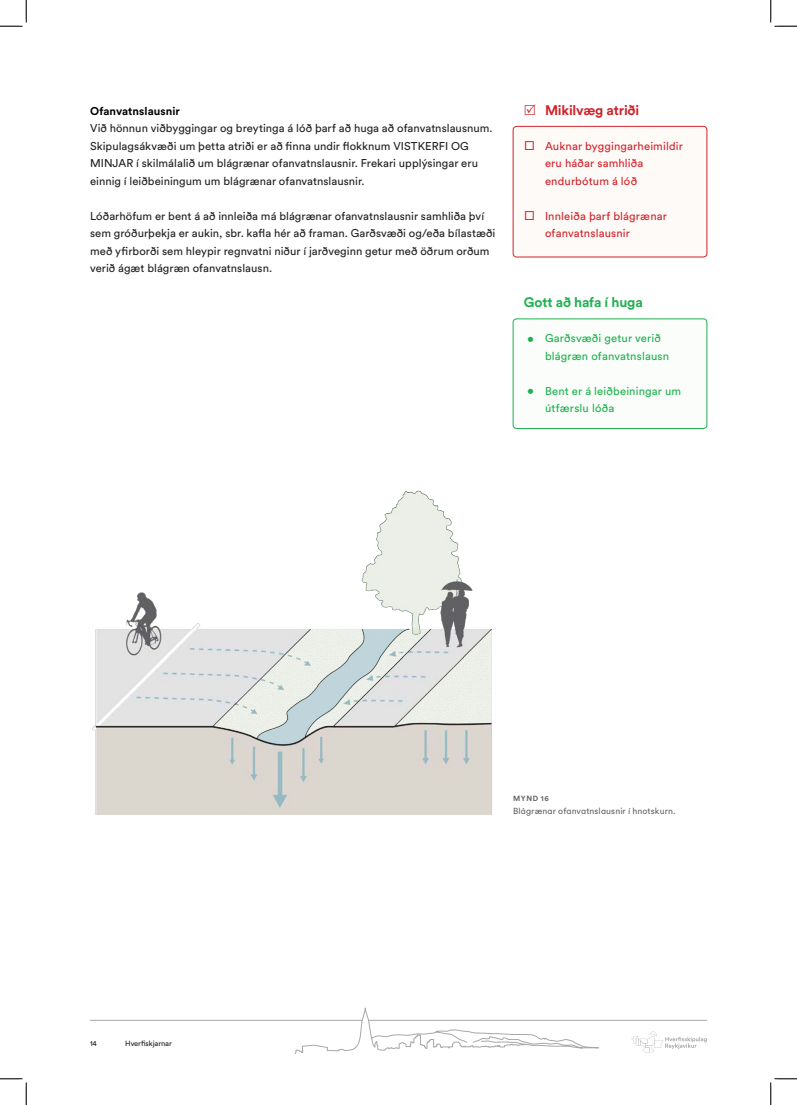
<style>
.page{position:relative;width:797px;height:1105px;background:#fff}
.page>*{position:absolute;margin:0;border:0;box-sizing:border-box;transform-origin:0 0}
.GAHIH_Fyrirsögn{font:700 13.75px "Circular Std";letter-spacing:-.01em;color:#1fb04f}
.t1{font:700 13.75px "Circular Std";letter-spacing:-.015em;color:#d1232a}
.Fyrirsögn_41{font:11.25px/17.5px "Circular Std";letter-spacing:.005em;color:#231f20}
.Texti{font:11.25px/17.5px "Circular Std";letter-spacing:.005em;color:#231f20}
.t2{font:11.25px/17.5px "Circular Std";letter-spacing:.015em;color:#d1232a}
.t3{font:11.25px/17.5px "Circular Std";letter-spacing:.015em;color:#1fb04f}
.t4{font:8.75px "Circular Std";letter-spacing:.015em;color:#231f20}
.t5{font:7.5px "Circular Std";letter-spacing:-.01em;color:#231f20}
.t6{font:700 7.5px "Circular Std";letter-spacing:.08em;color:#231f20}
.s1{font-weight:700;color:#000}
.s2{font-size:12.5px}
</style>
<div class="page">
<svg style="left:295px;top:1007px;width:304px;height:47px"></svg>
<svg style="left:631px;top:1032px;width:75px;height:20px"></svg>
<hr style="left:368px;top:1020px;width:338px;height:1px;background:#a6a8ab">
<hr style="left:90px;top:1020px;width:272px;height:1px;background:#a6a8ab">
<div style="left:513px;top:126px;width:194px;height:131px;background:#fdfaf8;border-radius:4px"></div>
<div style="left:513px;top:126px;width:194px;height:131px;border:1px solid #d1232a;border-radius:4px"></div>
<div style="left:513px;top:319px;width:194px;height:109px;background:#fafdfa;border-radius:4px"></div>
<div style="left:513px;top:319px;width:194px;height:110px;border:1px solid #1fb04f;border-radius:4px"></div>
<img style="left:92px;top:490px;width:400px;height:325px">
<svg style="left:0;top:0;width:27px;height:27px"></svg>
<svg style="left:0;top:1078px;width:27px;height:27px"></svg>
<svg style="left:770px;top:0;width:27px;height:27px"></svg>
<svg style="left:770px;top:1078px;width:27px;height:27px"></svg>
<p class="Fyrirsögn_41" style="left:90px;top:102px;width:404px"><span class="s1">Ofanvatnslausnir<br></span>Við hönnun viðbyggingar og breytinga á lóð þarf að huga að ofanvatnslausnum.<br>Skipulagsákvæði um þetta atriði er að finna undir flokknum VISTKERFI OG MINJAR í skilmálalið um blágrænar ofanvatnslausnir. Frekari upplýsingar eru einnig í leiðbeiningum um blágrænar ofanvatnslausnir.</p>
<p class="Texti" style="left:90px;top:207px;width:407px">Lóðarhöfum er bent á að innleiða má blágrænar ofanvatnslausnir samhliða því sem gróðurþekja er aukin, sbr. kafla hér að framan. Garðsvæði og/eða bílastæði með yfirborði sem hleypir regnvatni niður í jarðveginn getur með öðrum orðum verið ágæt blágræn ofanvatnslausn.</p>
<p class="t1" style="left:545px;top:101px;width:96px">Mikilvæg atriði</p>
<p class="t2" style="left:545px;top:137px;width:139px;text-indent:-21px"><span class="s2">□</span> Auknar byggingarheimildir eru háðar samhliða endurbótum á lóð</p>
<p class="t2" style="left:545px;top:207px;width:123px;text-indent:-21px"><span class="s2">□</span> Innleiða þarf blágrænar ofanvatnslausnir</p>
<p class="GAHIH_Fyrirsögn" style="left:523px;top:293px;width:120px">Gott að hafa í huga</p>
<p class="t3" style="left:545px;top:329px;width:126px;text-indent:-18px"><span class="s2">•</span> Garðsvæði getur verið blágræn ofanvatnslausn</p>
<p class="t3" style="left:545px;top:382px;width:138px;text-indent:-18px"><span class="s2">•</span> Bent er á leiðbeiningar um útfærslu lóða</p>
<p class="t5" style="left:90px;top:1039px;width:8px">14</p>
<p class="t5" style="left:125px;top:1039px;width:48px">Hverfiskjarnar</p>
<p class="t6" style="left:513px;top:794px;width:37px">MYND 16</p>
<p class="t4" style="left:513px;top:805px;width:164px">Blágrænar ofanvatnslausnir í hnotskurn.</p>
</div>
